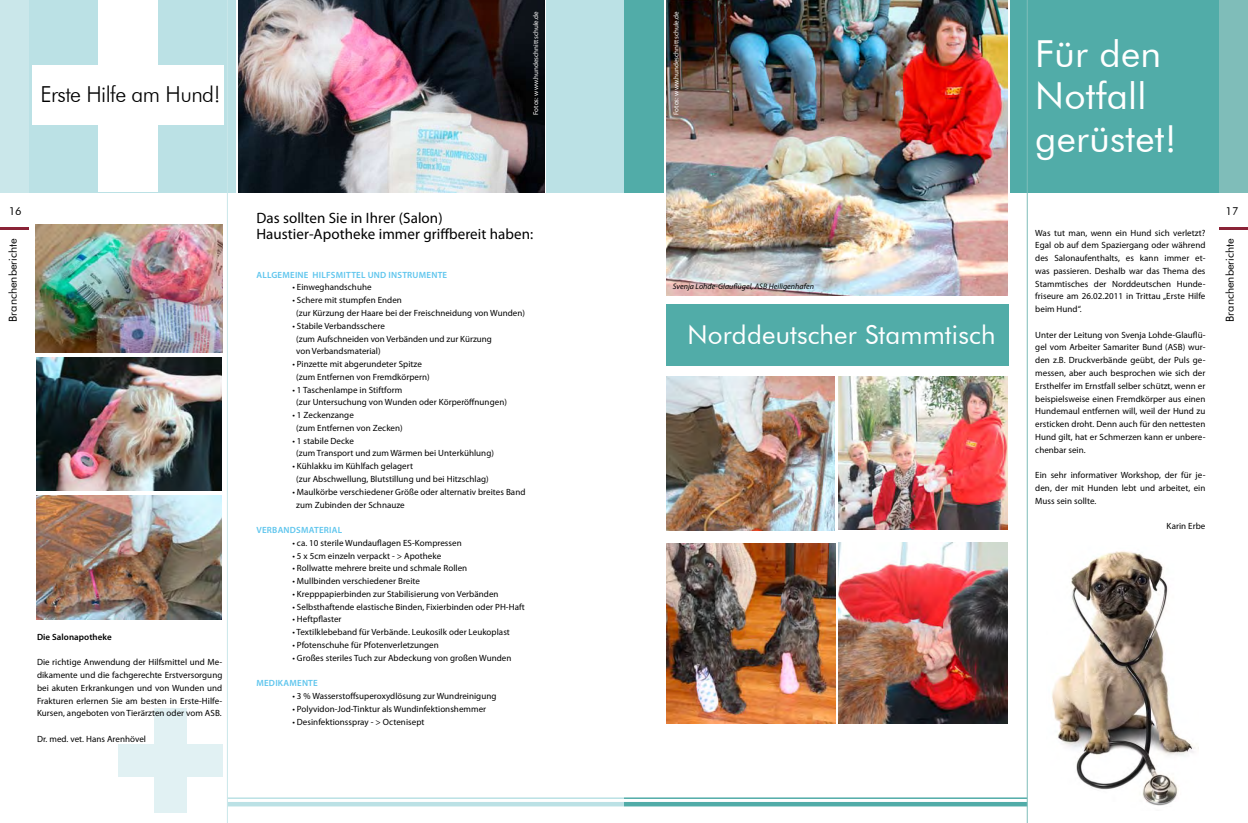
<style>
.page{position:relative;width:1248px;height:823px;background:#fff}
.page>*{position:absolute;margin:0;border:0;box-sizing:border-box;transform-origin:0 0}
.t1{font:37.2px/42.6px "Futura BT";letter-spacing:.005em;color:#fff}
.t2{font:26px "Futura BT";letter-spacing:.005em;color:#fff}
.t3{font:300 22px "Futura BT";letter-spacing:-.025em;color:#000}
.t4{font:15px/16px "Myriad Pro";letter-spacing:.005em;color:#000}
.t5{font:11px "Futura BT";color:#000}
.t6{font:9px/12.8px "Myriad Pro";letter-spacing:.005em;color:#000}
.t7{font:600 9px "Myriad Pro";letter-spacing:.025em;color:#5ec5ed}
.t8{font:600 9px "Myriad Pro";letter-spacing:.005em;color:#000}
.t9{font:italic 8px "Myriad Pro";letter-spacing:.005em;color:#000}
.t10{font:7px "Myriad Pro";letter-spacing:.005em;color:#fff}
</style>
<div class="page">
<hr style="left:0;top:227px;width:28px;height:3px;background:#8a2337">
<div style="left:0;top:0;width:235px;height:193px;background:#bbe1e5"></div>
<div style="left:546px;top:0;width:78px;height:193px;background:#bbe1e5"></div>
<div style="left:32px;top:65px;width:192px;height:60px;background:#fff"></div>
<div style="left:99px;top:0;width:59px;height:191px;background:#fff"></div>
<hr style="left:227px;top:0;width:1px;height:822px;background:#cae7ea">
<hr style="left:228px;top:797px;width:396px;height:1px;background:#bbe1e5">
<div style="left:228px;top:801px;width:396px;height:5px;background:#bbe1e5"></div>
<hr style="left:624px;top:797px;width:403px;height:1px;background:#51aca8">
<div style="left:624px;top:801px;width:403px;height:5px;background:#51aca8"></div>
<div style="left:118px;top:744px;width:104px;height:32px;background:#e1f1f3"></div>
<div style="left:154px;top:708px;width:32px;height:104px;background:#e1f1f3"></div>
<img style="left:36px;top:495px;width:185px;height:123px">
<img style="left:36px;top:357px;width:185px;height:133px">
<img style="left:36px;top:224px;width:186px;height:128px">
<img style="left:238px;top:0;width:306px;height:193px">
<div style="left:0;top:0;width:28px;height:193px;background:#cae7ea"></div>
<div style="left:1010px;top:0;width:237px;height:192px;background:#51aca8"></div>
<div style="left:666px;top:304px;width:342px;height:62px;background:#51aca8"></div>
<div style="left:624px;top:0;width:39px;height:193px;background:#51aca8"></div>
<div style="left:1219px;top:0;width:28px;height:192px;background:#7fbdb9"></div>
<hr style="left:1026px;top:0;width:1px;height:822px;background:#7fbdb9">
<img style="left:666px;top:0;width:341px;height:295px">
<img style="left:838px;top:376px;width:169px;height:153px">
<img style="left:666px;top:376px;width:168px;height:154px">
<img style="left:666px;top:543px;width:169px;height:180px">
<img style="left:838px;top:542px;width:169px;height:181px">
<hr style="left:1219px;top:227px;width:28px;height:3px;background:#8a2337">
<img style="left:1052px;top:551px;width:143px;height:255px">
<h3 class="t3" style="left:40px;top:80px;width:182px">Erste Hilfe am Hund!</h3>
<p class="t10" style="left:531px;top:115px;width:105px;rotate:-90deg">Fotos: www.hundeschnittschule.de</p>
<p class="t10" style="left:671px;top:115px;width:105px;rotate:-90deg">Fotos: www.hundeschnittschule.de</p>
<p class="t5" style="left:9px;top:205px;width:14px">16</p>
<p class="t5" style="left:6px;top:321px;width:85px;rotate:-90deg">Branchenberichte</p>
<p class="t8" style="left:37px;top:630px;width:76px">DIE SALONAPOTHEKE</p>
<p class="t6" style="left:37px;top:655px;width:187px;text-align:justify">Die richtige Anwendung der Hilfsmittel und Me&shy;dikamente und die fachgerechte Erstversorgung bei akuten Erkrankungen und von Wunden und Frakturen erlernen Sie am besten in Erste-Hilfe-Kursen, angeboten von Tierärzten oder vom ASB.</p>
<p class="t6" style="left:37px;top:732px;width:110px">Dr. med. vet. Hans Arenhövel</p>
<h3 class="t4" style="left:256px;top:210px;width:278px">Das sollten Sie in Ihrer (Salon)<br>Haustier-Apotheke immer griffbereit haben:</h3>
<p class="t7" style="left:256px;top:269px;width:12px">ALLGEMEINE</p>
<p class="t7" style="left:312px;top:269px;width:12px">HILFSMITTEL</p>
<p class="t7" style="left:368px;top:269px;width:7px">UND</p>
<p class="t7" style="left:388px;top:269px;width:10px">INSTRUMENTE</p>
<p class="t6" style="left:292px;top:281px;width:81px">• Einweghandschuhe</p>
<p class="t6" style="left:296px;top:293px;width:230px;text-indent:-4px">• Schere mit stumpfen Enden<br>(zur Kürzung der Haare bei der Freischneidung von Wunden)</p>
<p class="t6" style="left:296px;top:319px;width:197px;text-indent:-4px">• Stabile Verbandsschere<br>(zum Aufschneiden von Verbänden und zur Kürzung von Verbandsmaterial)</p>
<p class="t6" style="left:296px;top:357px;width:135px;text-indent:-4px">• Pinzette mit abgerundeter Spitze (zum Entfernen von Fremdkörpern)</p>
<p class="t6" style="left:296px;top:383px;width:212px;text-indent:-4px">• 1 Taschenlampe in Stiftform<br>(zur Untersuchung von Wunden oder Körperöffnungen)</p>
<p class="t6" style="left:296px;top:408px;width:108px;text-indent:-4px">• 1 Zeckenzange<br>(zum Entfernen von Zecken)</p>
<p class="t6" style="left:296px;top:434px;width:199px;text-indent:-4px">• 1 stabile Decke<br>(zum Transport und zum Wärmen bei Unterkühlung)</p>
<p class="t6" style="left:296px;top:459px;width:194px;text-indent:-4px">• Kühlakku im Kühlfach gelagert<br>(zur Abschwellung, Blutstillung und bei Hitzschlag)</p>
<p class="t6" style="left:296px;top:485px;width:231px;text-indent:-4px">• Maulkörbe verschiedener Größe oder alternativ breites Band zum Zubinden der Schnauze</p>
<p class="t7" style="left:256px;top:524px;width:12px">VERBANDSMATERIAL</p>
<p class="t6" style="left:292px;top:536px;width:171px">• ca. 10 sterile Wundauflagen ES-Kompressen</p>
<p class="t6" style="left:292px;top:548px;width:150px">• 5 x 5cm einzeln verpackt - &gt; Apotheke</p>
<p class="t6" style="left:292px;top:561px;width:176px">• Rollwatte mehrere breite und schmale Rollen</p>
<p class="t6" style="left:292px;top:574px;width:129px">• Mullbinden verschiedener Breite</p>
<p class="t6" style="left:292px;top:587px;width:208px">• Krepppapierbinden zur Stabilisierung von Verbänden</p>
<p class="t6" style="left:292px;top:599px;width:234px">• Selbsthaftende elastische Binden, Fixierbinden oder PH-Haft</p>
<p class="t6" style="left:292px;top:612px;width:51px">• Heftpflaster</p>
<p class="t6" style="left:292px;top:625px;width:219px">• Textilklebeband für Verbände. Leukosilk oder Leukoplast</p>
<p class="t6" style="left:292px;top:638px;width:148px">• Pfotenschuhe für Pfotenverletzungen</p>
<p class="t6" style="left:292px;top:650px;width:221px">• Großes steriles Tuch zur Abdeckung von großen Wunden</p>
<p class="t7" style="left:256px;top:677px;width:14px">MEDIKAMENTE</p>
<p class="t6" style="left:292px;top:689px;width:205px">• 3 % Wasserstoffsuperoxydlösung zur Wundreinigung</p>
<p class="t6" style="left:292px;top:701px;width:195px">• Polyvidon-Jod-Tinktur als Wundinfektionshemmer</p>
<p class="t6" style="left:292px;top:714px;width:134px">• Desinfektionsspray - &gt; Octenisept</p>
<p class="t9" style="left:672px;top:281px;width:143px">Svenja Lohde-Glauflügel, ASB Heiligenhafen</p>
<h2 class="t2" style="left:687px;top:319px;width:309px">Norddeutscher Stammtisch</h2>
<h1 class="t1" style="left:1035px;top:32px;width:143px">Für den<br>Notfall gerüstet!</h1>
<p class="t6" style="left:1035px;top:226px;width:172px;text-align:justify">Was tut man, wenn ein Hund sich verletzt?<br>Egal ob auf dem Spaziergang oder während des Salonaufenthalts, es kann immer et&shy;was passieren. Deshalb war das Thema des Stammtisches der Norddeutschen Hunde&shy;friseure am 26.02.2011 in Trittau „Erste Hilfe beim Hund“.</p>
<p class="t6" style="left:1035px;top:328px;width:172px;text-align:justify">Unter der Leitung von Svenja Lohde-Glauflü&shy;gel vom Arbeiter Samariter Bund (ASB) wur&shy;den z.B. Druckverbände geübt, der Puls ge&shy;messen, aber auch besprochen wie sich der Ersthelfer im Ernstfall selber schützt, wenn er beispielsweise einen Fremdkörper aus einen Hundemaul entfernen will, weil der Hund zu ersticken droht. Denn auch für den nettesten Hund gilt, hat er Schmerzen kann er unbere&shy;chenbar sein.</p>
<p class="t6" style="left:1035px;top:468px;width:172px;text-align:justify">Ein sehr informativer Workshop, der für je&shy;den, der mit Hunden lebt und arbeitet, ein Muss sein sollte.</p>
<p class="t6" style="left:1166px;top:519px;width:40px">Karin Erbe</p>
<p class="t5" style="left:1225px;top:205px;width:14px">17</p>
<p class="t5" style="left:1223px;top:321px;width:85px;rotate:-90deg">Branchenberichte</p>
</div>
